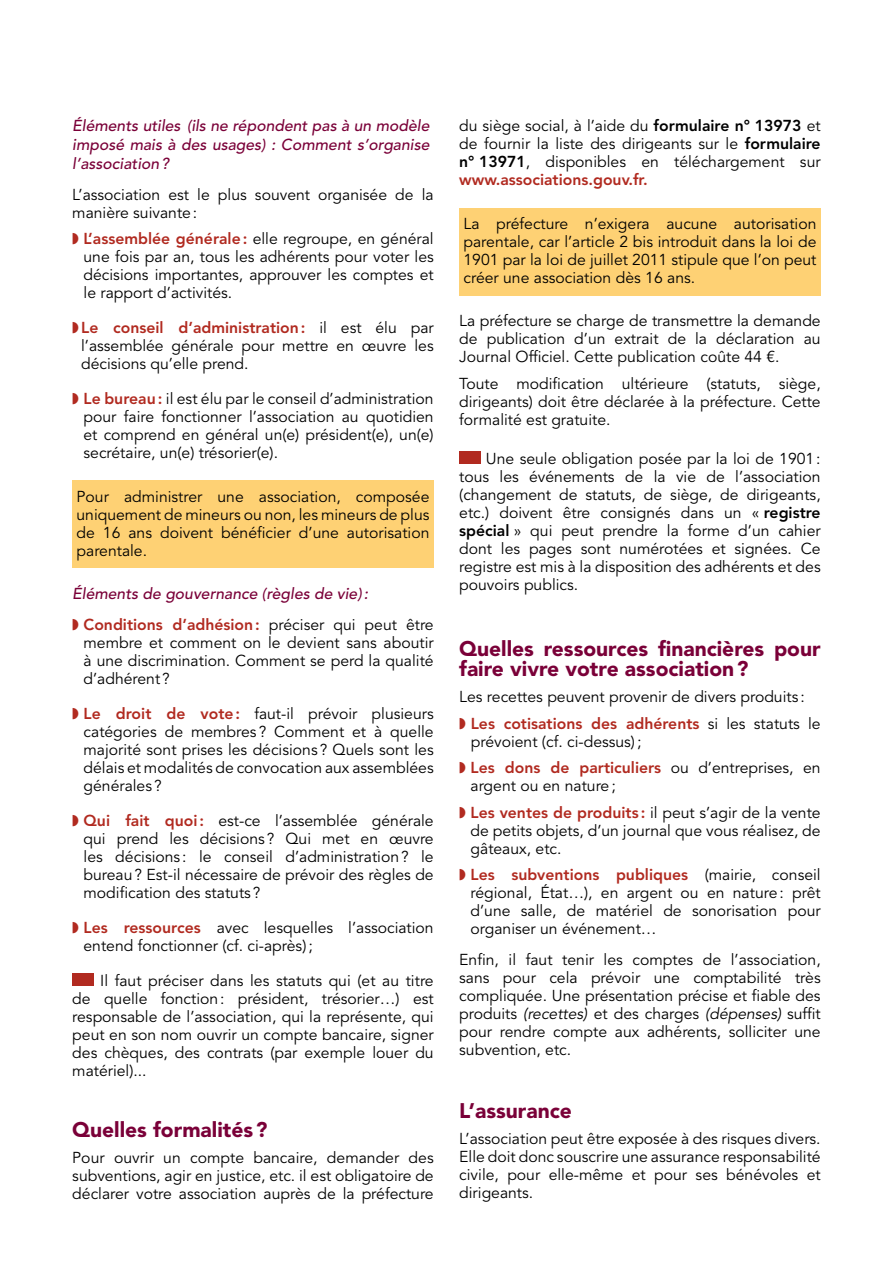
<style>
.page{position:relative;width:893px;height:1263px;background:#fff}
.page>*{position:absolute;margin:0;border:0;box-sizing:border-box;transform-origin:0 0}
.t1{font:900 21px/19.5px "Avenir LT Std";color:#7a0038}
.t2{font:15.75px/18px "Avenir LT Std";color:#000;text-align:justify}
.t3{font:italic 500 15.75px/18.9px "Avenir LT Std";color:#7a0038;text-align:justify}
.s1{font-weight:800;color:#b12a20}
.s2{font-weight:800;font-style:normal;color:#b12a20}
.s3{font-weight:400;font-style:normal;color:#000}
.s4{font-weight:800}
.s5{font-style:italic}
</style>
<div class="page">
<div style="left:459px;top:208px;width:362px;height:88px;background:#fed174"></div>
<div style="left:72px;top:480px;width:362px;height:88px;background:#fed174"></div>
<div style="left:72px;top:973px;width:22px;height:13px;background:#b12a20"></div>
<div style="left:459px;top:451px;width:21px;height:13px;background:#b12a20"></div>
<p class="t3" style="left:72px;top:116px;width:359px">Éléments utiles (ils ne répondent pas à un modèle imposé mais à des usages) : Comment s’organise l’association?</p>
<p class="t2" style="left:72px;top:186px;width:363px">L’association est le plus souvent organisée de la manière suivante:</p>
<p class="t2" style="left:84px;top:230px;width:352px"><span class="s1">L’assemblée générale:</span> elle regroupe, en général une fois par an, tous les adhérents pour voter les décisions importantes, approuver les comptes et le rapport d’activités.</p>
<p class="t2" style="left:81px;top:319px;width:354px"><span class="s1">Le conseil d’administration:</span> il est élu par l’assemblée générale pour mettre en œuvre les décisions qu’elle prend.</p>
<p class="t2" style="left:84px;top:390px;width:352px"><span class="s1">Le bureau:</span> il est élu par le conseil d’administration pour faire fonctionner l’association au quotidien et comprend en général un(e) président(e), un(e) secrétaire, un(e) trésorier(e).</p>
<p class="t2" style="left:77px;top:488px;width:354px">Pour administrer une association, composée uniquement de mineurs ou non, les mineurs de plus de 16 ans doivent bénéficier d’une autorisation parentale.</p>
<p class="t3" style="left:84px;top:579px;width:352px;line-height:30.8px;text-indent:-11px">Éléments de gouvernance (règles de vie):<br><span class="s2">Conditions d’adhésion:</span> <span class="s3">préciser qui peut être</span></p>
<p class="t2" style="left:84px;top:634px;width:352px">membre et comment on le devient sans aboutir à une discrimination. Comment se perd la qualité d’adhérent ?</p>
<p class="t2" style="left:84px;top:705px;width:352px"><span class="s1">Le droit de vote:</span> faut-il prévoir plusieurs catégories de membres ? Comment et à quelle majorité sont prises les décisions ? Quels sont les délais et modalités de convocation aux assemblées générales ?</p>
<p class="t2" style="left:84px;top:812px;width:352px"><span class="s1">Qui fait quoi:</span> est-ce l’assemblée générale qui prend les décisions ? Qui met en œuvre les décisions : le conseil d’administration? le bureau? Est-il nécessaire de prévoir des règles de modification des statuts ?</p>
<p class="t2" style="left:84px;top:919px;width:352px"><span class="s1">Les ressources</span> avec lesquelles l’association entend fonctionner (cf. ci-après);</p>
<p class="t2" style="left:72px;top:972px;width:363px;text-indent:28px">Il faut préciser dans les statuts qui (et au titre de quelle fonction: président, trésorier…) est responsable de l’association, qui la représente, qui peut en son nom ouvrir un compte bancaire, signer des chèques, des contrats (par exemple louer du matériel)...</p>
<h1 class="t1" style="left:72px;top:1119px;width:197px">Quelles formalités?</h1>
<p class="t2" style="left:72px;top:1149px;width:363px">Pour ouvrir un compte bancaire, demander des subventions, agir en justice, etc. il est obligatoire de déclarer votre association auprès de la préfecture</p>
<p class="t2" style="left:459px;top:117px;width:363px">du siège social, à l’aide du <span class="s4">formulaire n° 13973</span> et de fournir la liste des dirigeants sur le <span class="s4">formulaire n° 13971</span>, disponibles en téléchargement sur <span class="s1">www.associations.gouv.fr.</span></p>
<p class="t2" style="left:463px;top:215px;width:354px">La préfecture n’exigera aucune autorisation parentale, car l’article 2 bis introduit dans la loi de 1901 par la loi de juillet 2011 stipule que l’on peut créer une association dès 16 ans.</p>
<p class="t2" style="left:459px;top:312px;width:363px">La préfecture se charge de transmettre la demande de publication d’un extrait de la déclaration au Journal Officiel. Cette publication coûte 44 €.</p>
<p class="t2" style="left:459px;top:375px;width:363px">Toute modification ultérieure (statuts, siège, dirigeants) doit être déclarée à la préfecture. Cette formalité est gratuite.</p>
<p class="t2" style="left:459px;top:450px;width:363px;text-indent:27px">Une seule obligation posée par la loi de 1901: tous les événements de la vie de l’association (changement de statuts, de siège, de dirigeants, etc.) doivent être consignés dans un « <span class="s4">registre spécial</span> » qui peut prendre la forme d’un cahier dont les pages sont numérotées et signées. Ce registre est mis à la disposition des adhérents et des pouvoirs publics.</p>
<h1 class="t1" style="left:459px;top:639px;width:363px">Quelles ressources financières pour faire vivre votre association?</h1>
<p class="t2" style="left:471px;top:684px;width:351px;line-height:26.5px;text-indent:-12px">Les recettes peuvent provenir de divers produits :<br><span class="s1">Les cotisations des adhérents</span> si les statuts le</p>
<p class="t2" style="left:470px;top:728px;width:352px;line-height:26.5px">prévoient (cf. ci-dessus);<br><span class="s1">Les dons de particuliers</span> ou d’entreprises, en</p>
<p class="t2" style="left:470px;top:773px;width:352px;line-height:26.5px">argent ou en nature;<br><span class="s1">Les ventes de produits :</span> il peut s’agir de la vente</p>
<p class="t2" style="left:470px;top:822px;width:352px">de petits objets, d’un journal que vous réalisez, de gâteaux, etc.</p>
<p class="t2" style="left:470px;top:866px;width:352px"><span class="s1">Les subventions publiques</span> (mairie, conseil régional, État…), en argent ou en nature: prêt d’une salle, de matériel de sonorisation pour organiser un événement…</p>
<p class="t2" style="left:459px;top:951px;width:363px">Enfin, il faut tenir les comptes de l’association, sans pour cela prévoir une comptabilité très compliquée. Une présentation précise et fiable des produits <span class="s5">(recettes)</span> et des charges <span class="s5">(dépenses)</span> suffit pour rendre compte aux adhérents, solliciter une subvention, etc.</p>
<h1 class="t1" style="left:459px;top:1100px;width:114px">L’assurance</h1>
<p class="t2" style="left:459px;top:1130px;width:363px">L’association peut être exposée à des risques divers.<br>Elle doit donc souscrire une assurance responsabilité civile, pour elle-même et pour ses bénévoles et dirigeants.</p>
</div>
